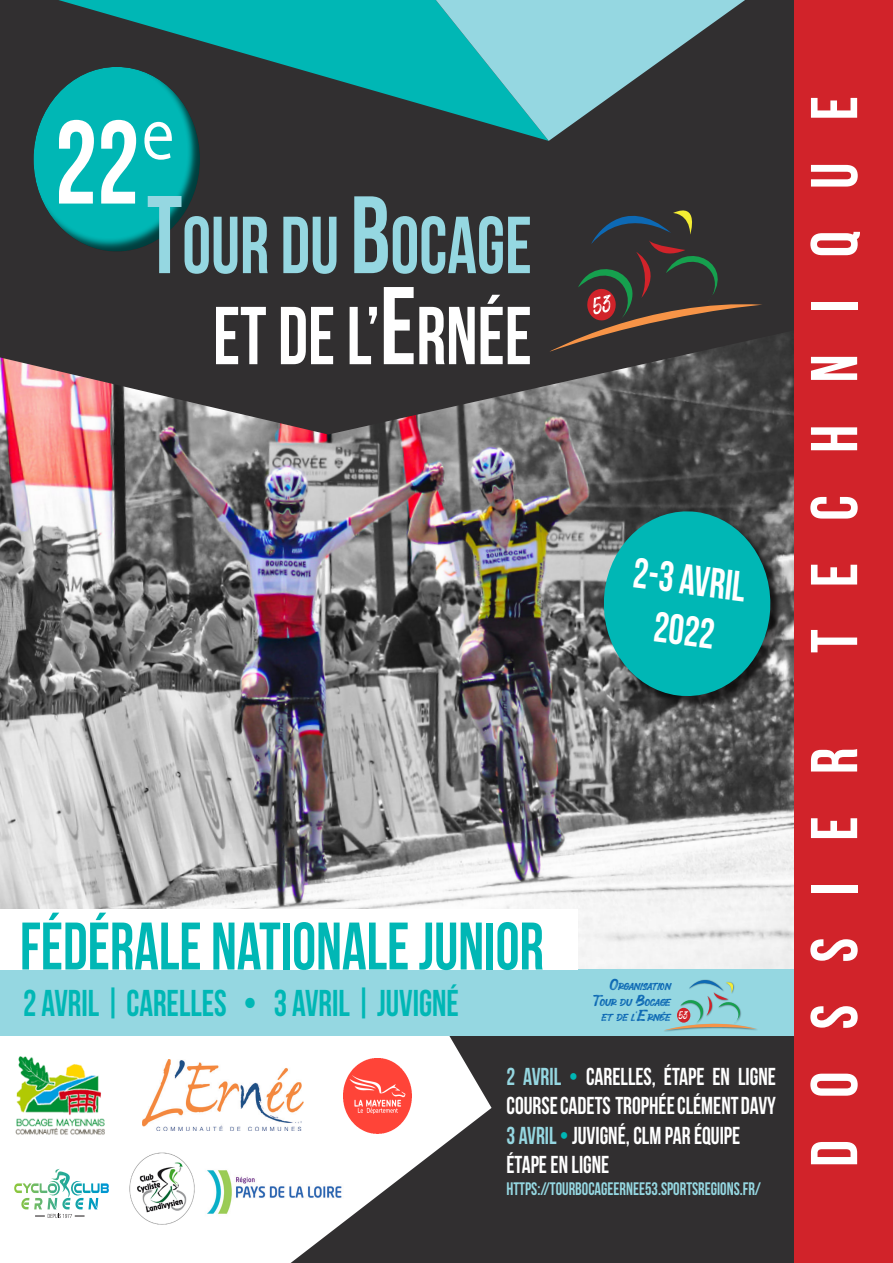
<style>
.page{position:relative;width:893px;height:1263px;background:#fff}
.page>*{position:absolute;margin:0;border:0;box-sizing:border-box;transform-origin:0 0}
.t1{font:700 118.2px "Bebas Neue";color:#fff;scale:.9 1}
.t2{font:700 81.9px "Bebas Neue";color:#fff;scale:.9 1}
.t3{font:700 80.55px "Bebas Neue";color:#95d7e1;scale:.9 1}
.t4{font:700 67.05px "Bebas Neue";color:#00b7b5;scale:.9 1}
.t5{font:700 66px "Bebas Neue";letter-spacing:.64em;color:#fff}
.t6{font:700 42.6px/51px "Bebas Neue";color:#fff;text-align:center;scale:.9 1}
.t7{font:700 37.35px "Bebas Neue";color:#00b7b5;scale:.9 1}
.t8{font:700 24.45px/29.4px "Bebas Neue";color:#fff;scale:.9 1}
.t9{font:700 18.15px "Bebas Neue";color:#95d7e1;scale:.9 1}
.t10{font:13.95px "Onebillion";letter-spacing:-.01em;color:#0d69b4;scale:1.2 1}
.s1{font-size:110.25px}
.s2{font-size:109.65px}
.s3{font-size:18.3px}
.s4{color:#95d7e1}
.s5{color:#00b7b5}
</style>
<div class="page">
<img style="left:0;top:434px;width:794px;height:535px">
<div style="left:492px;top:1035px;width:302px;height:228px;background:#312f30"></div>
<svg style="left:0;top:1035px;width:492px;height:228px"></svg>
<svg style="left:0;top:0;width:794px;height:434px;background:#403b3c"></svg>
<div style="left:0;top:969px;width:817px;height:66px;background:#95d7e1"></div>
<svg style="left:58px;top:0;width:378px;height:141px;background:#187171"></svg>
<svg style="left:436px;top:0;width:309px;height:141px;background:#5c969b"></svg>
<div style="left:605px;top:513px;width:177px;height:196px;background:#231f20;opacity:.75"></div>
<svg style="left:599px;top:506px;width:176px;height:195px;background:#199a99"></svg>
<svg style="left:14px;top:1169px;width:95px;height:49px"></svg>
<img style="left:130px;top:1153px;width:65px;height:72px">
<img style="left:143px;top:1060px;width:160px;height:70px">
<div style="left:15px;top:1048px;width:90px;height:92px;background:#fff"></div>
<img style="left:15px;top:1056px;width:90px;height:79px">
<img style="left:202px;top:1167px;width:144px;height:50px">
<svg style="left:548px;top:191px;width:215px;height:161px;background:#3c3633"></svg>
<div style="left:341px;top:1056px;width:73px;height:80px;background:#fff"></div>
<img style="left:344px;top:1058px;width:67px;height:75px">
<div style="left:663px;top:979px;width:96px;height:53px;background:#231f20;opacity:.5"></div>
<svg style="left:663px;top:979px;width:94px;height:51px"></svg>
<div style="left:677px;top:1008px;width:13px;height:15px;background:#d1232a;border-radius:50%"></div>
<div style="left:32px;top:66px;width:184px;height:187px;background:#231f20;opacity:.75"></div>
<div style="left:0;top:909px;width:577px;height:60px;background:#fff"></div>
<div style="left:794px;top:0;width:99px;height:1263px;background:#d1232a"></div>
<h1 class="t1" style="left:55px;top:98px;width:138px">22<sup>e</sup></h1>
<p class="t3" style="left:147px;top:201px;width:429px"><span class="s1">T</span>OUR DU <span class="s2">B</span>OCAGE</p>
<p class="t2" style="left:213px;top:291px;width:356px">ET DE L’<span class="s1">E</span>RNÉE</p>
<p class="t6" style="left:637px;top:547px;width:127px;rotate:7deg">2-3 AVRIL<br>2022</p>
<p class="t5" style="left:798px;top:653px;width:558px;rotate:-90deg">TECHNIQUE</p>
<p class="t4" style="left:20px;top:909px;width:584px">FÉDÉRALE NATIONALE JUNIOR</p>
<p class="t7" style="left:23px;top:983px;width:486px">2 AVRIL | CARELLES • 3 AVRIL | JUVIGNÉ</p>
<p class="t10" style="left:610px;top:980px;width:53px"><span class="s3">O</span>rganisation</p>
<p class="t10" style="left:594px;top:995px;width:66px"><span class="s3">T</span>our du <span class="s3">B</span>ocage</p>
<p class="t10" style="left:601px;top:1011px;width:73px">et de l'<span class="s3">E</span>rnée <sup>53</sup></p>
<p class="t8" style="left:506px;top:1061px;width:301px"><span class="s4">2 AVRIL</span> <span class="s5">•</span> CARELLES, ÉTAPE EN LIGNE<br>COURSE CADETS TROPHÉE CLÉMENT DAVY<br><span class="s4">3 AVRIL</span><span class="s5">•</span> JUVIGNÉ, CLM PAR ÉQUIPE<br>ÉTAPE EN LIGNE</p>
<p class="t9" style="left:506px;top:1178px;width:284px">HTTPS://TOURBOCAGEERNEE53.SPORTSREGIONS.FR/</p>
<p class="t5" style="left:798px;top:1167px;width:421px;rotate:-90deg">DOSSIER</p>
</div>
